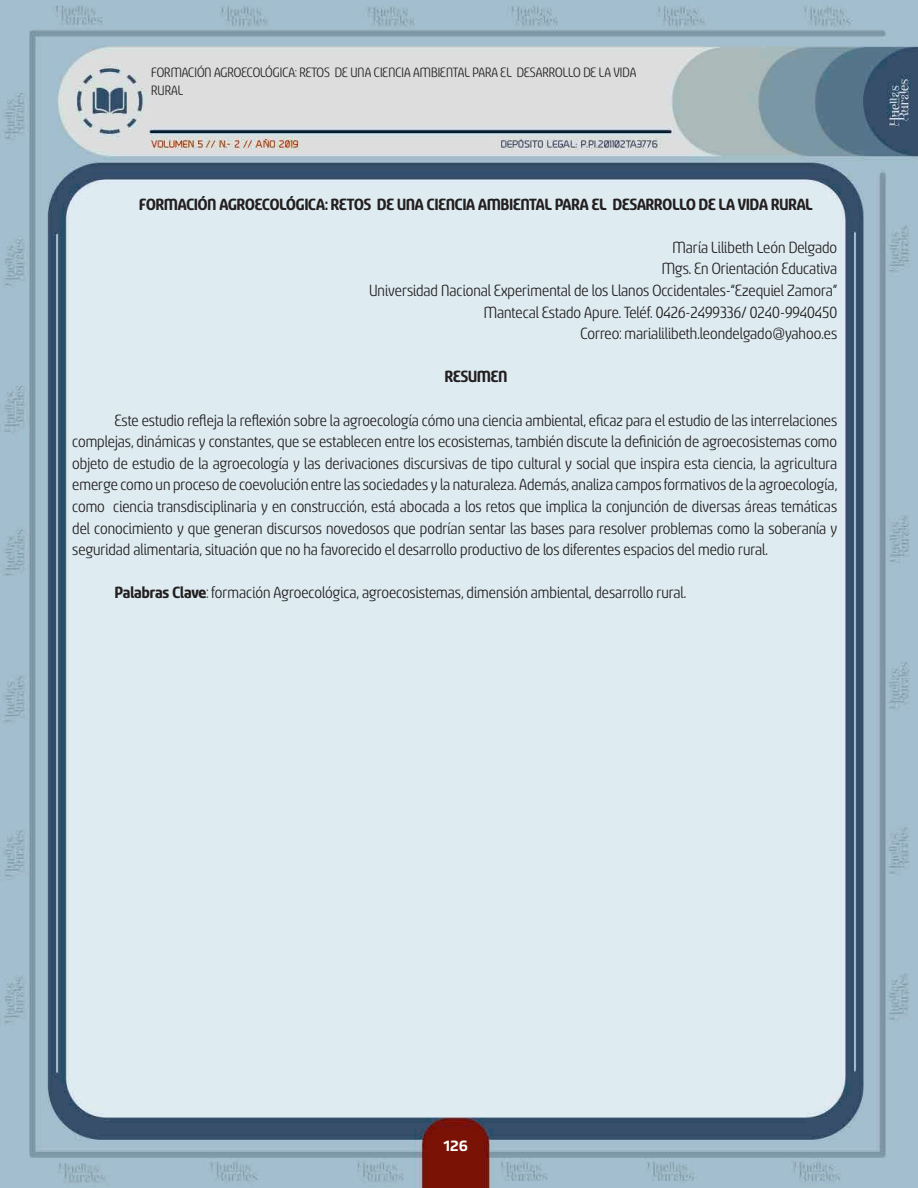
<style>
.page{position:relative;width:918px;height:1188px;background:#fff}
.page>*{position:absolute;margin:0;border:0;box-sizing:border-box;transform-origin:0 0}
.t1{font:18px/21.6px "Sancoale Narrow";color:#231f20;text-align:justify}
.t2{font:700 18px "Sancoale Narrow";color:#231f20}
.t3{font:15px/18px "Sancoale Narrow";color:#231f20}
.t4{font:500 15px "Akceler A";color:#fff}
.s1{font-weight:700}
</style>
<div class="page">
<img style="left:0;top:0;width:918px;height:1188px">
<p class="t3" style="left:151px;top:64px;width:487px">FORMACIÓN AGROECOLÓGICA: RETOS DE UNA CIENCIA AMBIENTAL PARA EL DESARROLLO DE LA VIDA<br>RURAL</p>
<p class="t2" style="left:139px;top:195px;width:675px">FORMACIÓN AGROECOLÓGICA: RETOS DE UNA CIENCIA AMBIENTAL PARA EL DESARROLLO DE LA VIDA RURAL</p>
<p class="t1" style="left:672px;top:237px;width:166px">María Lilibeth León Delgado</p>
<p class="t1" style="left:662px;top:258px;width:177px">Mgs. En Orientación Educativa</p>
<p class="t1" style="left:369px;top:280px;width:470px">Universidad Nacional Experimental de los Llanos Occidentales-“Ezequiel Zamora”</p>
<p class="t1" style="left:484px;top:302px;width:355px">Mantecal Estado Apure. Teléf. 0426-2499336/ 0240-9940450</p>
<p class="t1" style="left:581px;top:323px;width:258px">Correo: marialilibeth.leondelgado@yahoo.es</p>
<p class="t2" style="left:445px;top:368px;width:64px">RESUMEN</p>
<p class="t1" style="left:72px;top:410px;width:766px;text-indent:43px">Este estudio refleja la reflexión sobre la agroecología cómo una ciencia ambiental, eficaz para el estudio de las interrelaciones complejas, dinámicas y constantes, que se establecen entre los ecosistemas, también discute la definición de agroecosistemas como objeto de estudio de la agroecología y las derivaciones discursivas de tipo cultural y social que inspira esta ciencia, la agricultura emerge como un proceso de coevolución entre las sociedades y la naturaleza. Además, analiza campos formativos de la agroecología, como ciencia transdisciplinaria y en construcción, está abocada a los retos que implica la conjunción de diversas áreas temáticas del conocimiento y que generan discursos novedosos que podrían sentar las bases para resolver problemas como la soberanía y seguridad alimentaria, situación que no ha favorecido el desarrollo productivo de los diferentes espacios del medio rural.</p>
<p class="t1" style="left:115px;top:582px;width:573px"><span class="s1">Palabras Clave</span>: formación Agroecológica, agroecosistemas, dimensión ambiental, desarrollo rural.</p>
<p class="t4" style="left:444px;top:1134px;width:25px">126</p>
</div>
